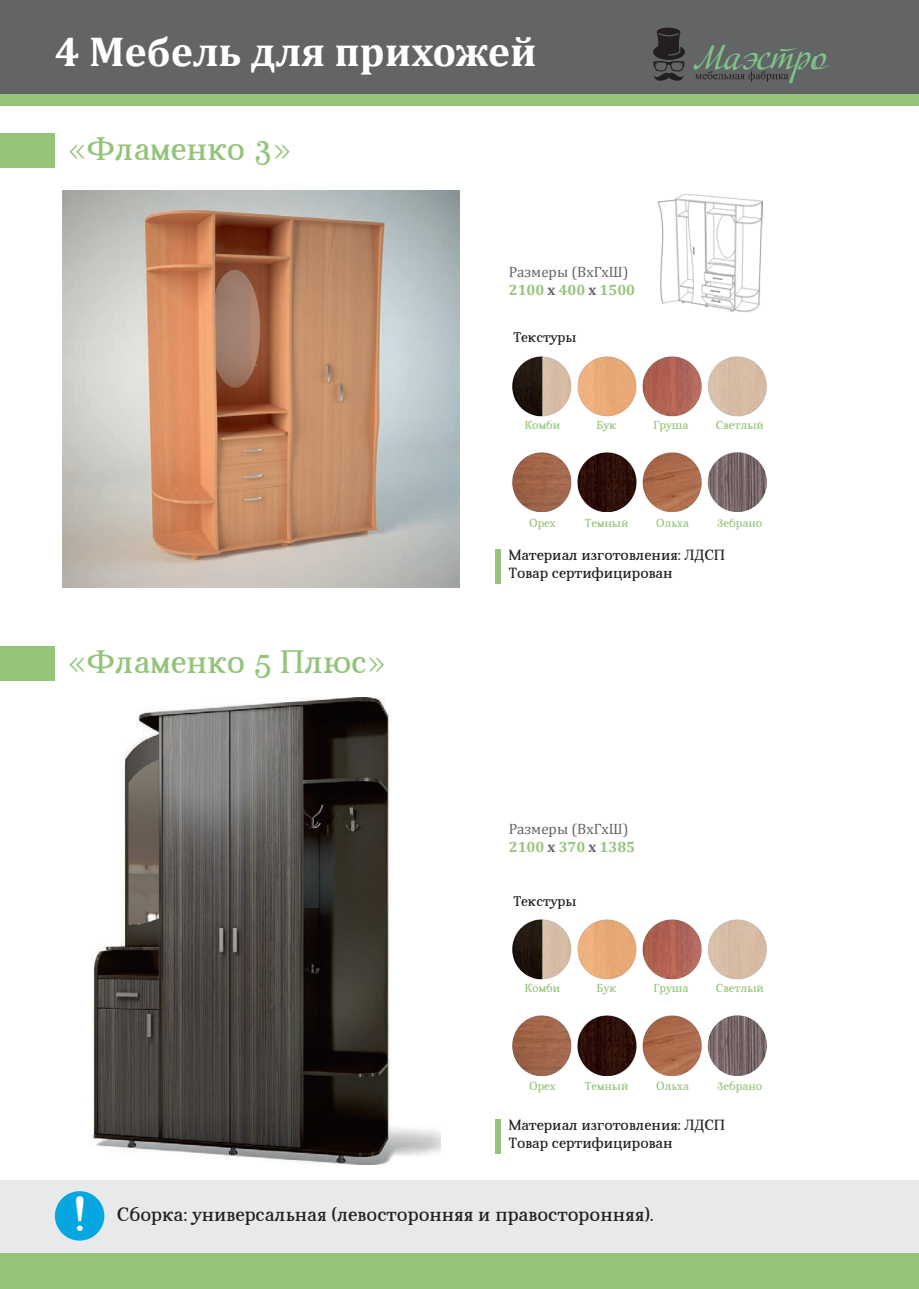
<style>
.page{position:relative;width:919px;height:1289px;background:#fff}
.page>*{position:absolute;margin:0;border:0;box-sizing:border-box;transform-origin:0 0}
.t1{font:49.5px "Aver";color:#fff}
.t2{font:700 42px "Cambria";color:#fff}
.t3{font:35.7px "Adventure";color:#7dc689}
.t4{font:33px "Aver";color:#94c479}
.t5{font:19.5px "Aver";color:#231f20}
.t6{font:15px/18px "Aver";color:#231f20}
.t7{font:15px/18px "Cambria";color:#626465}
.t8{font:14.25px "Aver";color:#231f20}
.t9{font:11.85px "Aver";color:#94c479}
.s1{font-weight:700;color:#94c479}
.s2{font-weight:700}
</style>
<div class="page">
<div style="left:906px;top:0;width:12px;height:95px;background:#626465"></div>
<div style="left:906px;top:94px;width:12px;height:12px;background:#94c479"></div>
<div style="left:906px;top:1252px;width:12px;height:36px;background:#94c479"></div>
<div style="left:906px;top:1180px;width:12px;height:72px;background:#e7e9ea"></div>
<div style="left:0;top:0;width:906px;height:95px;background:#626465"></div>
<div style="left:0;top:94px;width:906px;height:12px;background:#94c479"></div>
<div style="left:0;top:133px;width:55px;height:35px;background:#94c479"></div>
<div style="left:0;top:1252px;width:906px;height:36px;background:#94c479"></div>
<div style="left:495px;top:1119px;width:6px;height:34px;background:#94c479"></div>
<div style="left:495px;top:549px;width:6px;height:35px;background:#94c479"></div>
<img style="left:62px;top:190px;width:397px;height:397px">
<img style="left:657px;top:193px;width:105px;height:119px">
<img style="left:91px;top:697px;width:349px;height:467px">
<img style="left:512px;top:1015px;width:255px;height:60px">
<img style="left:512px;top:919px;width:255px;height:61px">
<img style="left:512px;top:452px;width:255px;height:59px">
<img style="left:512px;top:356px;width:255px;height:60px">
<div style="left:0;top:646px;width:55px;height:35px;background:#94c479"></div>
<div style="left:0;top:1180px;width:906px;height:72px;background:#e7e9ea"></div>
<div style="left:55px;top:1191px;width:49px;height:49px;background:#06a6e0;border-radius:50%"></div>
<svg style="left:653px;top:28px;width:31px;height:53px"></svg>
<svg style="left:695px;top:71px;width:93px;height:11px"></svg>
<h2 class="t2" style="left:55px;top:22px;width:483px">4 Мебель для прихожей</h2>
<h3 class="t4" style="left:69px;top:131px;width:223px">«Фламенко 3»</h3>
<h3 class="t3" style="left:695px;top:36px;width:134px">Маэстро</h3>
<p class="t7" style="left:508px;top:262px;width:128px">Размеры (ВхГхШ)<br><span class="s1">2100</span> <span class="s2">х</span> <span class="s1">400</span> <span class="s2">х</span> <span class="s1">1500</span></p>
<p class="t8" style="left:513px;top:329px;width:65px">Текстуры</p>
<p class="t9" style="left:524px;top:418px;width:37px">Комби</p>
<p class="t9" style="left:597px;top:418px;width:21px">Бук</p>
<p class="t9" style="left:653px;top:418px;width:36px">Груша</p>
<p class="t9" style="left:715px;top:418px;width:50px">Светлый</p>
<p class="t9" style="left:529px;top:516px;width:28px">Орех</p>
<p class="t9" style="left:585px;top:516px;width:45px">Темный</p>
<p class="t9" style="left:656px;top:516px;width:34px">Ольха</p>
<p class="t9" style="left:717px;top:516px;width:47px">Зебрано</p>
<h3 class="t4" style="left:69px;top:643px;width:318px">«Фламенко 5 Плюс»</h3>
<p class="t6" style="left:508px;top:546px;width:217px">Материал изготовления: ЛДСП<br>Товар сертифицирован</p>
<p class="t7" style="left:508px;top:820px;width:128px">Размеры (ВхГхШ)<br><span class="s1">2100</span> <span class="s2">х</span> <span class="s1">370</span> <span class="s2">х</span> <span class="s1">1385</span></p>
<p class="t8" style="left:513px;top:893px;width:65px">Текстуры</p>
<p class="t9" style="left:524px;top:981px;width:37px">Комби</p>
<p class="t9" style="left:597px;top:981px;width:21px">Бук</p>
<p class="t9" style="left:653px;top:981px;width:36px">Груша</p>
<p class="t9" style="left:715px;top:981px;width:50px">Светлый</p>
<p class="t9" style="left:529px;top:1079px;width:28px">Орех</p>
<p class="t9" style="left:585px;top:1079px;width:45px">Темный</p>
<p class="t9" style="left:656px;top:1079px;width:34px">Ольха</p>
<p class="t9" style="left:717px;top:1079px;width:47px">Зебрано</p>
<p class="t6" style="left:508px;top:1116px;width:217px">Материал изготовления: ЛДСП<br>Товар сертифицирован</p>
<h1 class="t1" style="left:74px;top:1187px;width:13px">!</h1>
<h3 class="t5" style="left:117px;top:1203px;width:538px">Сборка: универсальная (левосторонняя и правосторонняя).</h3>
</div>
